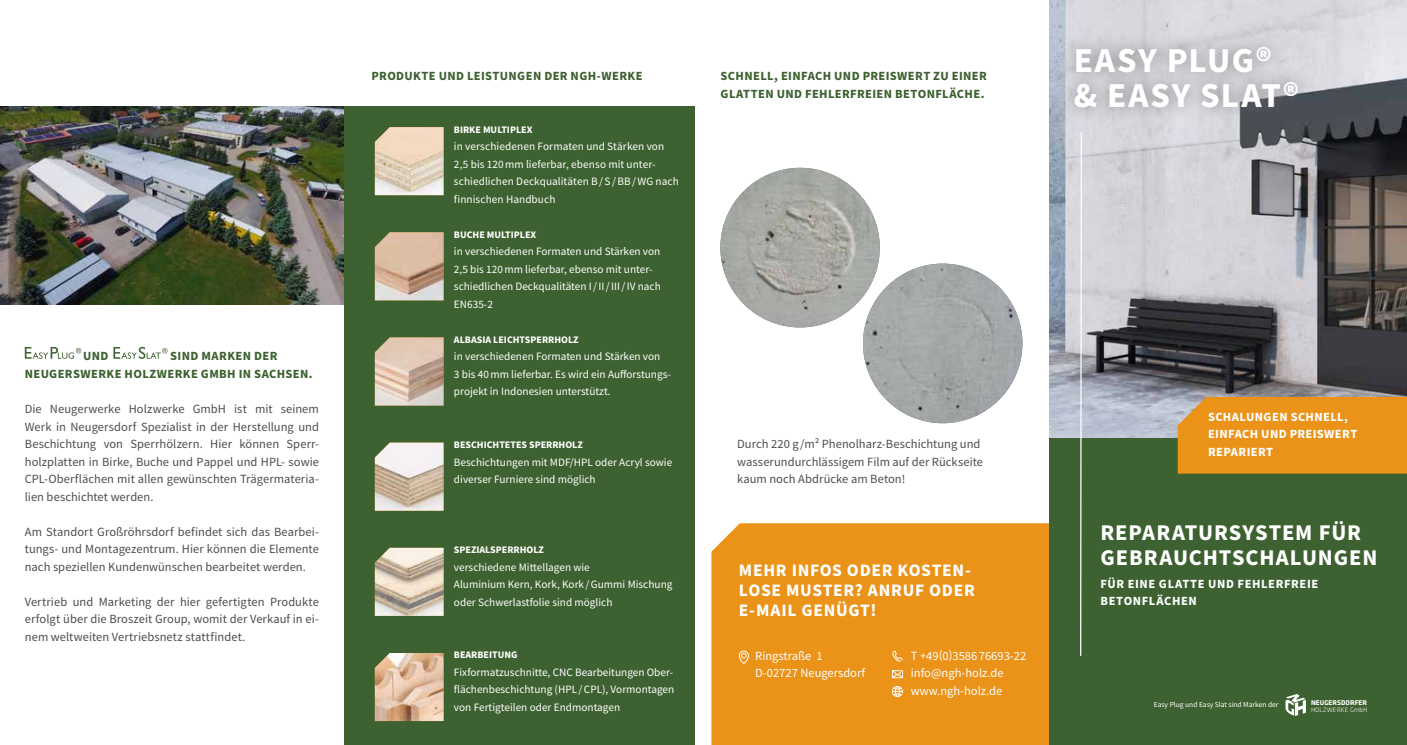
<style>
.page{position:relative;width:1407px;height:745px;background:#fff}
.page>*{position:absolute;margin:0;border:0;box-sizing:border-box;transform-origin:0 0}
.t1{font:700 35px/35px "Source Sans Pro";letter-spacing:.045em;color:#fff}
.t2{font:700 22.5px/25px "Source Sans Pro";letter-spacing:.04em;color:#fff}
.t3{font:700 17.5px/20px "Source Sans Pro";letter-spacing:.04em;color:#fff}
.t4{font:12.5px/17.5px "Source Sans Pro";letter-spacing:.005em;color:#4d4d4d;text-align:justify}
.t5{font:700 12.5px/17.5px "Source Sans Pro";letter-spacing:.03em;color:#3d6130}
.t6{font:700 12.5px/17.5px "Source Sans Pro";letter-spacing:.035em;color:#fff}
.t7{font:12.5px/17.5px "Source Sans Pro";color:#fff}
.t8{font:11.25px/17.5px "Source Sans Pro";color:#fff}
.t9{font:700 10px "Source Sans Pro";color:#fff}
.t10{font:7.5px "Source Sans Pro";color:#fff}
.t11{font:700 6.75px "GC Klavika Head";letter-spacing:.01em;color:#fff}
.t12{font:300 6.75px "GC Klavika Fein";letter-spacing:.01em;color:#fff}
</style>
<div class="page">
<div style="left:1049px;top:395px;width:358px;height:349px;background:#3d6130"></div>
<div style="left:344px;top:107px;width:350px;height:637px;background:#3d6130"></div>
<img style="left:1049px;top:0;width:358px;height:437px">
<img style="left:720px;top:168px;width:160px;height:159px;border-radius:80px">
<img style="left:863px;top:263px;width:159px;height:160px;border-radius:80px">
<svg style="left:113px;top:346px;width:55px;height:12px"></svg>
<svg style="left:25px;top:347px;width:56px;height:11px"></svg>
<img style="left:0;top:106px;width:343px;height:198px">
<svg style="left:1285px;top:694px;width:21px;height:21px"></svg>
<div style="left:711px;top:523px;width:338px;height:221px;background:#eb9218"></div>
<img style="left:375px;top:653px;width:68px;height:67px">
<img style="left:375px;top:547px;width:68px;height:68px">
<img style="left:375px;top:442px;width:68px;height:68px">
<img style="left:375px;top:337px;width:68px;height:68px">
<img style="left:375px;top:232px;width:68px;height:68px">
<img style="left:375px;top:127px;width:68px;height:68px">
<div style="left:1177px;top:397px;width:230px;height:76px;background:#eb9218"></div>
<div style="left:1059px;top:31px;width:254px;height:92px;background:#6b6e6e;opacity:.75"></div>
<svg style="left:1079px;top:131px;width:3px;height:525px"></svg>
<svg style="left:738px;top:650px;width:11px;height:13px"></svg>
<svg style="left:892px;top:669px;width:11px;height:9px"></svg>
<svg style="left:892px;top:650px;width:11px;height:11px"></svg>
<svg style="left:891px;top:685px;width:11px;height:11px"></svg>
<p class="t5" style="left:25px;top:347px;width:289px;text-indent:145px">SIND MARKEN DER<br>NEUGERSWERKE HOLZWERKE GMBH IN SACHSEN.</p>
<p class="t4" style="left:25px;top:400px;width:296px">Die Neugerwerke Holzwerke GmbH ist mit seinem Werk in Neugersdorf Spezialist in der Herstellung und Beschichtung von Sperrhölzern. Hier können Sperr&shy;holzplatten in Birke, Buche und Pappel und HPL- sowie CPL-Oberflächen mit allen gewünschten Trägermateria&shy;lien beschichtet werden.</p>
<p class="t4" style="left:25px;top:522px;width:296px">Am Standort Großröhrsdorf befindet sich das Bearbei&shy;tungs- und Montagezentrum. Hier können die Elemente nach speziellen Kundenwünschen bearbeitet werden.</p>
<p class="t4" style="left:25px;top:592px;width:296px">Vertrieb und Marketing der hier gefertigten Produkte erfolgt über die Broszeit Group, womit der Verkauf in ei&shy;nem weltweiten Vertriebsnetz stattfindet.</p>
<p class="t5" style="left:83px;top:347px;width:27px">UND</p>
<p class="t5" style="left:372px;top:67px;width:272px">PRODUKTE UND LEISTUNGEN DER NGH-WERKE</p>
<p class="t9" style="left:454px;top:122px;width:80px">BIRKE MULTIPLEX</p>
<p class="t8" style="left:454px;top:137px;width:226px">in verschiedenen Formaten und Stärken von 2,5 bis 120mm lieferbar, ebenso mit unter&shy;schiedlichen Deckqualitäten B/S/BB/WG nach finnischen Handbuch</p>
<p class="t9" style="left:454px;top:227px;width:84px">BUCHE MULTIPLEX</p>
<p class="t8" style="left:454px;top:242px;width:208px">in verschiedenen Formaten und Stärken von 2,5 bis 120mm lieferbar, ebenso mit unter&shy;schiedlichen Deckqualitäten I/II/III/IV nach EN635-2</p>
<p class="t9" style="left:454px;top:332px;width:126px">ALBASIA LEICHTSPERRHOLZ</p>
<p class="t8" style="left:454px;top:347px;width:219px">in verschiedenen Formaten und Stärken von<br>3 bis 40mm lieferbar. Es wird ein Aufforstungs&shy;projekt in Indonesien unterstützt.</p>
<p class="t9" style="left:454px;top:437px;width:130px">BESCHICHTETES SPERRHOLZ</p>
<p class="t8" style="left:454px;top:452px;width:220px">Beschichtungen mit MDF/HPL oder Acryl sowie diverser Furniere sind möglich</p>
<p class="t9" style="left:454px;top:542px;width:91px">SPEZIALSPERRHOLZ</p>
<p class="t8" style="left:454px;top:557px;width:220px">verschiedene Mittellagen wie<br>Aluminium Kern, Kork, Kork /Gummi Mischung oder Schwerlastfolie sind möglich</p>
<p class="t9" style="left:454px;top:647px;width:65px">BEARBEITUNG</p>
<p class="t8" style="left:454px;top:662px;width:222px">Fixformatzuschnitte, CNC Bearbeitungen Ober&shy;flächenbeschichtung (HPL /CPL), Vormontagen von Fertigteilen oder Endmontagen</p>
<p class="t5" style="left:720px;top:67px;width:268px">SCHNELL, EINFACH UND PREISWERT ZU EINER<br>GLATTEN UND FEHLERFREIEN BETONFLÄCHE.</p>
<p class="t4" style="left:737px;top:435px;width:247px;text-align:left">Durch 220 g/m² Phenolharz-Beschichtung und wasserundurchlässigem Film auf der Rückseite kaum noch Abdrücke am Beton!</p>
<h3 class="t3" style="left:739px;top:560px;width:237px">MEHR INFOS ODER KOSTEN-<br>LOSE MUSTER? ANRUF ODER<br>E-MAIL GENÜGT!</h3>
<p class="t7" style="left:911px;top:646px;width:117px">T +49(0)3586 76693-22 info@ngh-holz.de www.ngh-holz.de</p>
<p class="t7" style="left:755px;top:646px;width:111px">Ringstraße 1<br>D-02727 Neugersdorf</p>
<h1 class="t1" style="left:1073px;top:43px;width:227px">EASY PLUG® &amp; EASY SLAT®</h1>
<p class="t6" style="left:1208px;top:408px;width:151px">SCHALUNGEN SCHNELL,<br>EINFACH UND PREISWERT<br>REPARIERT</p>
<h2 class="t2" style="left:1100px;top:520px;width:279px">REPARATURSYSTEM FÜR<br>GEBRAUCHTSCHALUNGEN</h2>
<p class="t6" style="left:1100px;top:574px;width:219px">FÜR EINE GLATTE UND FEHLERFREIE<br>BETONFLÄCHEN</p>
<p class="t10" style="left:1154px;top:699px;width:126px">Easy Plug und Easy Slat sind Marken der</p>
<p class="t11" style="left:1311px;top:697px;width:57px">NEUGERSDORFER</p>
<p class="t12" style="left:1311px;top:705px;width:58px">HOLZWERKE GmbH</p>
</div>
